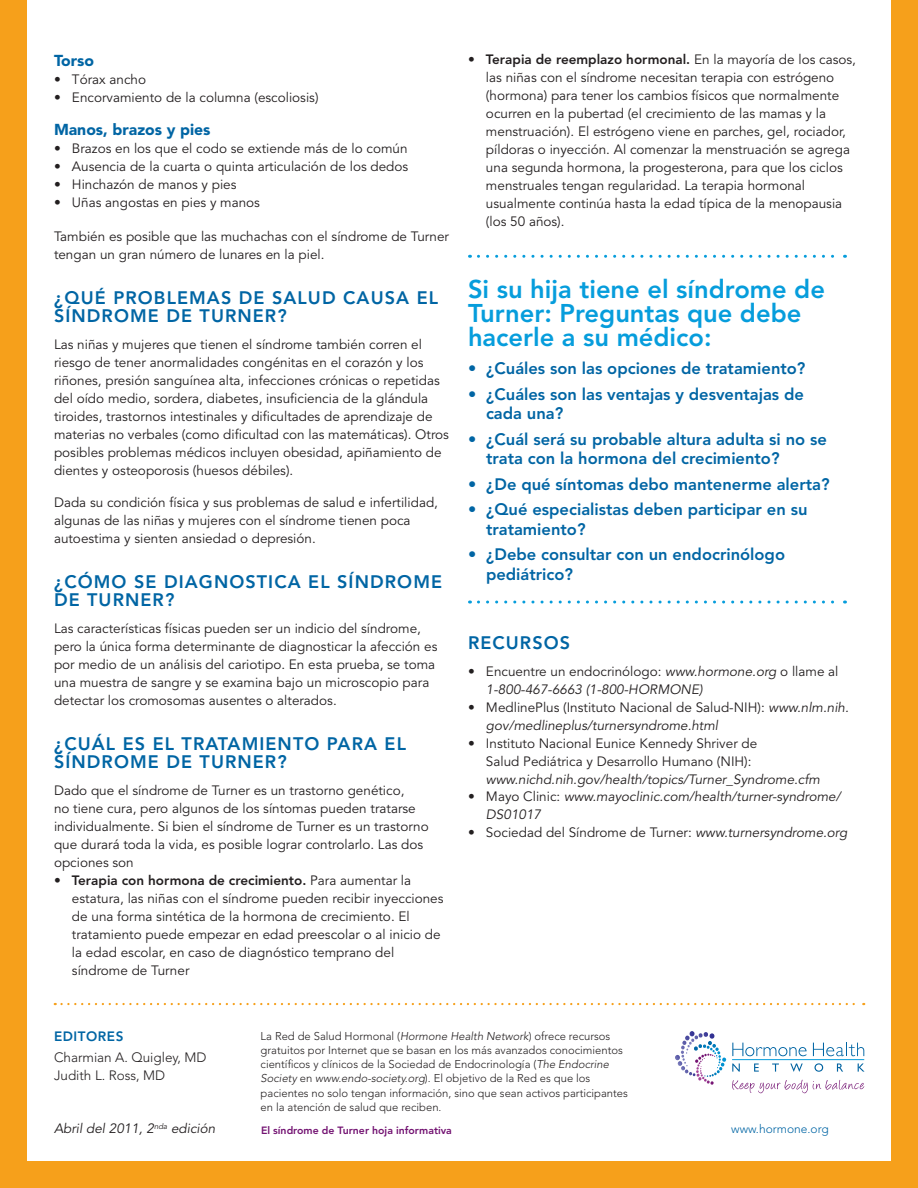
<style>
.page{position:relative;width:918px;height:1188px;background:#f6a01b}
.page>*{position:absolute;margin:0;border:0;box-sizing:border-box;transform-origin:0 0}
.t1{font:800 25.5px/24px "Avenir";color:#069ddc}
.t2{font:800 18px/18px "Avenir";letter-spacing:.06em;color:#0065a4}
.t3{font:800 16.5px/19.5px "Avenir";color:#0065a4}
.t4{font:900 15.75px "Avenir";color:#0065a4}
.t5{font:13.5px/18px "Avenir";color:#231f20}
.t6{font:italic 13.5px/18px "Avenir";color:#231f20}
.t7{font:300 13.5px/18px "Avenir";color:#231f20}
.t8{font:800 13.5px "Avenir";letter-spacing:.04em;color:#0065a4}
.t9{font:300 12px "Avenir";color:#0065a4}
.t10{font:300 11.25px/14.2px "Avenir";color:#231f20}
.t11{font:800 10.5px "Avenir";color:#731372}
.s1{font-weight:800}
.s2{font-style:normal}
.s3{font-style:italic}
</style>
<div class="page">
<div style="left:27px;top:0;width:864px;height:1161px;background:#fff"></div>
<svg style="left:732px;top:1080px;width:132px;height:13px"></svg>
<svg style="left:732px;top:1043px;width:75px;height:13px"></svg>
<svg style="left:813px;top:1043px;width:51px;height:13px"></svg>
<svg style="left:732px;top:1064px;width:8px;height:8px"></svg>
<svg style="left:754px;top:1064px;width:5px;height:8px"></svg>
<svg style="left:772px;top:1064px;width:7px;height:8px"></svg>
<svg style="left:790px;top:1064px;width:13px;height:8px"></svg>
<svg style="left:814px;top:1063px;width:9px;height:9px"></svg>
<svg style="left:837px;top:1064px;width:6px;height:8px"></svg>
<svg style="left:858px;top:1064px;width:7px;height:8px"></svg>
<hr style="left:732px;top:1059px;width:132px;height:1px;background:#069ddc">
<svg style="left:675px;top:1031px;width:51px;height:54px"></svg>
<svg style="left:55px;top:1003px;width:809px;height:2px"></svg>
<svg style="left:478px;top:255px;width:367px;height:3px"></svg>
<svg style="left:478px;top:601px;width:367px;height:3px"></svg>
<p class="t4" style="left:54px;top:51px;width:42px">Torso</p>
<p class="t5" style="left:54px;top:71px;width:94px">• Tórax ancho</p>
<p class="t5" style="left:54px;top:89px;width:266px">• Encorvamiento de la columna (escoliosis)</p>
<p class="t4" style="left:54px;top:120px;width:158px">Manos, brazos y pies</p>
<p class="t5" style="left:54px;top:140px;width:355px">• Brazos en los que el codo se extiende más de lo común</p>
<p class="t5" style="left:54px;top:158px;width:356px">• Ausencia de la cuarta o quinta articulación de los dedos</p>
<p class="t5" style="left:54px;top:176px;width:184px">• Hinchazón de manos y pies</p>
<p class="t5" style="left:54px;top:194px;width:208px">• Uñas angostas en pies y manos</p>
<p class="t5" style="left:54px;top:228px;width:397px">También es posible que las muchachas con el síndrome de Turner tengan un gran número de lunares en la piel.</p>
<h2 class="t2" style="left:54px;top:289px;width:386px">¿Qué problemas de salud causa el síndrome de Turner?</h2>
<p class="t5" style="left:54px;top:336px;width:397px">Las niñas y mujeres que tienen el síndrome también corren el riesgo de tener anormalidades congénitas en el corazón y los riñones, presión sanguínea alta, infecciones crónicas o repetidas del oído medio, sordera, diabetes, insuficiencia de la glándula tiroides, trastornos intestinales y dificultades de aprendizaje de materias no verbales (como dificultad con las matemáticas). Otros posibles problemas médicos incluyen obesidad, apiñamiento de dientes y osteoporosis (huesos débiles).</p>
<p class="t5" style="left:54px;top:493px;width:386px">Dada su condición física y sus problemas de salud e infertilidad, algunas de las niñas y mujeres con el síndrome tienen poca autoestima y sienten ansiedad o depresión.</p>
<h2 class="t2" style="left:54px;top:572px;width:387px">¿Cómo se diagnostica el síndrome de Turner?</h2>
<p class="t5" style="left:54px;top:620px;width:385px">Las características físicas pueden ser un indicio del síndrome, pero la única forma determinante de diagnosticar la afección es por medio de un análisis del cariotipo. En esta prueba, se toma una muestra de sangre y se examina bajo un microscopio para detectar los cromosomas ausentes o alterados.</p>
<h2 class="t2" style="left:54px;top:734px;width:354px">¿Cuál es el tratamiento para el síndrome de Turner?</h2>
<p class="t5" style="left:54px;top:782px;width:376px">Dado que el síndrome de Turner es un trastorno genético,<br>no tiene cura, pero algunos de los síntomas pueden tratarse individualmente. Si bien el síndrome de Turner es un trastorno que durará toda la vida, es posible lograr controlarlo. Las dos opciones son</p>
<p class="t5" style="left:72px;top:872px;width:373px;text-indent:-18px">• <span class="s1">Terapia con hormona de crecimiento.</span> Para aumentar la estatura, las niñas con el síndrome pueden recibir inyecciones de una forma sintética de la hormona de crecimiento. El tratamiento puede empezar en edad preescolar o al inicio de la edad escolar, en caso de diagnóstico temprano del síndrome de Turner</p>
<p class="t5" style="left:486px;top:51px;width:372px;text-indent:-18px">• <span class="s1">Terapia de reemplazo hormonal.</span> En la mayoría de los casos, las niñas con el síndrome necesitan terapia con estrógeno (hormona) para tener los cambios físicos que normalmente ocurren en la pubertad (el crecimiento de las mamas y la menstruación). El estrógeno viene en parches, gel, rociador, píldoras o inyección. Al comenzar la menstruación se agrega una segunda hormona, la progesterona, para que los ciclos menstruales tengan regularidad. La terapia hormonal usualmente continúa hasta la edad típica de la menopausia (los 50 años).</p>
<h1 class="t1" style="left:468px;top:277px;width:359px">Si su hija tiene el síndrome de<br>Turner: Preguntas que debe hacerle a su médico:</h1>
<p class="t3" style="left:468px;top:359px;width:339px">• ¿Cuáles son las opciones de tratamiento?</p>
<p class="t3" style="left:486px;top:384px;width:320px;text-indent:-18px">• ¿Cuáles son las ventajas y desventajas de cada una?</p>
<p class="t3" style="left:486px;top:429px;width:342px;text-indent:-18px">• ¿Cuál será su probable altura adulta si no se trata con la hormona del crecimiento?</p>
<p class="t3" style="left:468px;top:474px;width:363px">• ¿De qué síntomas debo mantenerme alerta?</p>
<p class="t3" style="left:486px;top:499px;width:323px;text-indent:-18px">• ¿Qué especialistas deben participar en su tratamiento?</p>
<p class="t3" style="left:486px;top:544px;width:301px;text-indent:-18px">• ¿Debe consultar con un endocrinólogo pediátrico?</p>
<h2 class="t2" style="left:468px;top:633px;width:13px">Rec</h2>
<h2 class="t2" style="left:506px;top:633px;width:66px">ursos</h2>
<p class="t6" style="left:486px;top:662px;width:354px;text-indent:-18px"><span class="s2">• Encuentre un endocrinólogo:</span> www.hormone.org <span class="s2">o llame al<br></span>1-800-467-6663 (1-800-HORMONE)</p>
<p class="t6" style="left:486px;top:698px;width:364px;text-indent:-18px"><span class="s2">• MedlinePlus (Instituto Nacional de Salud-NIH):</span> www.nlm.nih. gov/medlineplus/turnersyndrome.html</p>
<p class="t5" style="left:486px;top:734px;width:273px;text-indent:-18px">• Instituto Nacional Eunice Kennedy Shriver de<br>Salud Pediátrica y Desarrollo Humano (NIH):</p>
<p class="t6" style="left:486px;top:770px;width:336px">www.nichd.nih.gov/health/topics/Turner_Syndrome.cfm</p>
<p class="t6" style="left:486px;top:788px;width:356px;text-indent:-18px"><span class="s2">• Mayo Clinic:</span> www.mayoclinic.com/health/turner-syndrome/<br>DS01017</p>
<p class="t5" style="left:468px;top:824px;width:381px">• Sociedad del Síndrome de Turner: <span class="s3">www.turnersyndrome.org</span></p>
<p class="t8" style="left:54px;top:1029px;width:71px">EditorEs</p>
<p class="t7" style="left:54px;top:1049px;width:142px">Charmian A. Quigley, MD<br>Judith L. Ross, MD</p>
<p class="t6" style="left:54px;top:1120px;width:163px">Abril del 2011, 2<sup>nda</sup> edición</p>
<p class="t10" style="left:261px;top:1029px;width:369px">La Red de Salud Hormonal (<span class="s3">Hormone Health Network</span>) ofrece recursos gratuitos por Internet que se basan en los más avanzados conocimientos científicos y clínicos de la Sociedad de Endocrinología (<span class="s3">The Endocrine Society</span> en <span class="s3">www.endo-society.org</span>). El objetivo de la Red es que los pacientes no solo tengan información, sino que sean activos participantes en la atención de salud que reciben.</p>
<p class="t11" style="left:261px;top:1124px;width:192px">El síndrome de Turner hoja informativa</p>
<p class="t9" style="left:731px;top:1122px;width:99px">www.hormone.org</p>
</div>
